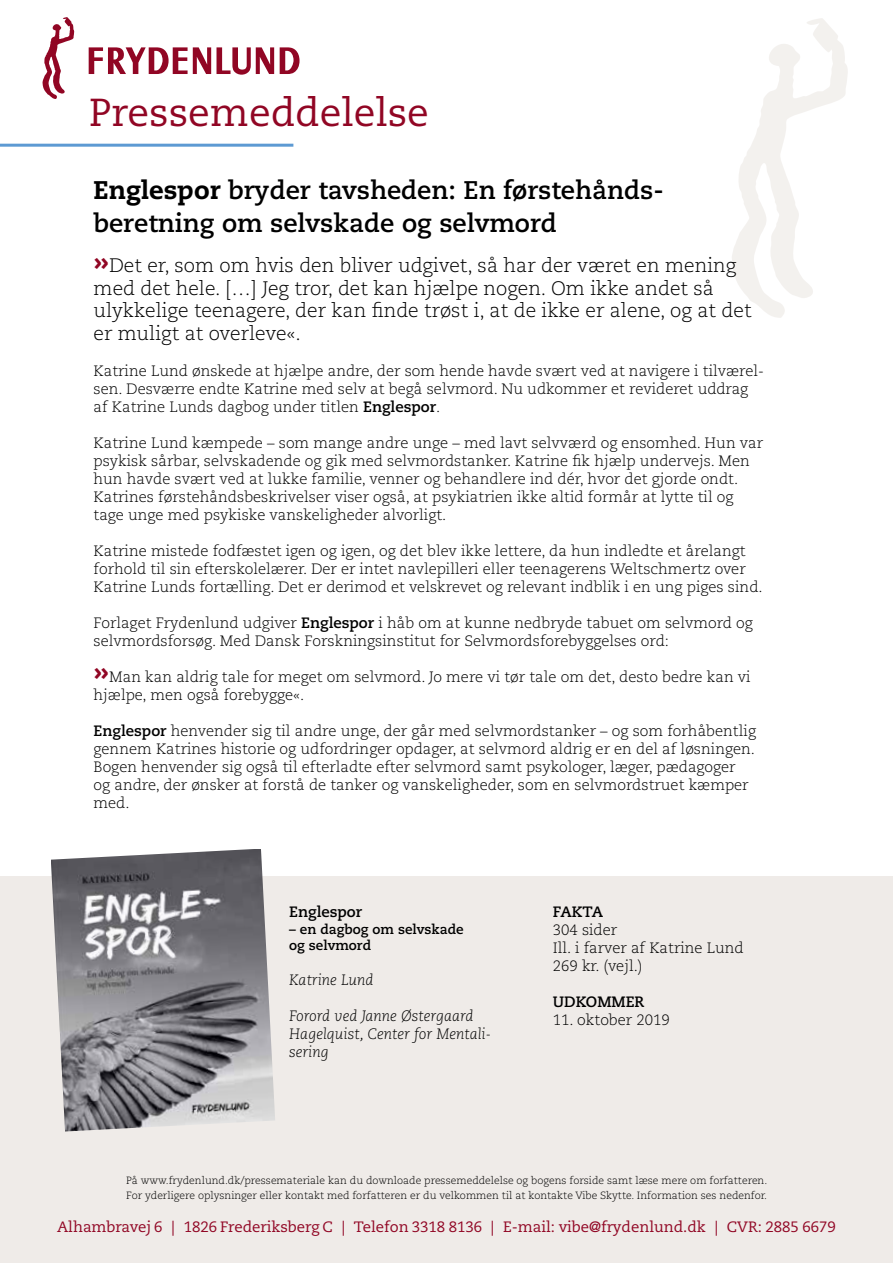
<style>
.page{position:relative;width:893px;height:1263px;background:#fff}
.page>*{position:absolute;margin:0;border:0;box-sizing:border-box;transform-origin:0 0}
.t1{font:39px "Caecilia";color:#910624}
.t2{font:700 25.5px/32.4px "Caecilia";color:#000}
.t3{font:300 19.5px/22.5px "Caecilia";color:#000}
.t4{font:300 15px/18px "Caecilia";color:#000}
.t5{font:300 15px/18px "Caecilia LT Std";color:#000}
.t6{font:15px "Caecilia";color:#910624}
.t7{font:italic 300 15px/18px "Caecilia LT Std";color:#000}
.t8{font:700 15px "Caecilia";color:#000}
.t9{font:700 13.5px/16.5px "Caecilia";color:#000}
.t10{font:300 10.5px/15px "Caecilia LT Std";color:#000}
.s1{font-family:"Caecilia Heavy Os F";font-weight:400}
.s2{font-weight:700;font-size:30px;color:#910624}
.s3{font-weight:700}
.s4{font-family:"Caecilia";font-weight:700;font-size:30px;color:#910624}
</style>
<div class="page">
<svg style="left:732px;top:18px;width:116px;height:300px"></svg>
<hr style="left:0;top:144px;width:293px;height:3px;background:#5d9ad3">
<div style="left:0;top:876px;width:893px;height:387px;background:#efebe8"></div>
<svg style="left:43px;top:17px;width:32px;height:82px"></svg>
<svg style="left:89px;top:47px;width:122px;height:27px"></svg>
<svg style="left:217px;top:47px;width:57px;height:28px"></svg>
<svg style="left:280px;top:47px;width:20px;height:27px"></svg>
<img style="left:51px;top:849px;width:224px;height:282px">
<h1 class="t1" style="left:89px;top:90px;width:341px">Pressemeddelelse</h1>
<h2 class="t2" style="left:94px;top:174px;width:572px"><span class="s1">Englespor</span> bryder tavsheden: En førstehånds&shy;beretning om selvskade og selvmord</h2>
<h3 class="t3" style="left:94px;top:255px;width:659px"><span class="s2">»</span>Det er, som om hvis den bliver udgivet, så har der været en mening med det hele. […] Jeg tror, det kan hjælpe nogen. Om ikke andet så ulykkelige teenagere, der kan finde trøst i, at de ikke er alene, og at det er muligt at overleve«.</h3>
<p class="t4" style="left:94px;top:362px;width:672px">Katrine Lund ønskede at hjælpe andre, der som hende havde svært ved at navigere i tilværel&shy;sen. Desværre endte Katrine med selv at begå selvmord. Nu udkommer et revideret uddrag af Katrine Lunds dagbog under titlen <span class="s3">Englespor</span>.</p>
<p class="t4" style="left:94px;top:434px;width:671px">Katrine Lund kæmpede – som mange andre unge – med lavt selvværd og ensomhed. Hun var psykisk sårbar, selvskadende og gik med selvmordstanker. Katrine fik hjælp undervejs. Men hun havde svært ved at lukke familie, venner og behandlere ind dér, hvor det gjorde ondt.<br>Katrines førstehåndsbeskrivelser viser også, at psykiatrien ikke altid formår at lytte til og tage unge med psykiske vanskeligheder alvorligt.</p>
<p class="t4" style="left:94px;top:542px;width:671px">Katrine mistede fodfæstet igen og igen, og det blev ikke lettere, da hun indledte et årelangt forhold til sin efterskolelærer. Der er intet navlepilleri eller teenagerens Weltschmertz over<br>Katrine Lunds fortælling. Det er derimod et velskrevet og relevant indblik i en ung piges sind.</p>
<p class="t4" style="left:94px;top:614px;width:661px">Forlaget Frydenlund udgiver <span class="s3">Englespor</span> i håb om at kunne nedbryde tabuet om selvmord og selvmordsforsøg. Med Dansk Forskningsinstitut for Selvmordsforebyggelses ord:</p>
<p class="t5" style="left:94px;top:668px;width:659px"><span class="s4">»</span>Man kan aldrig tale for meget om selvmord. Jo mere vi tør tale om det, desto bedre kan vi hjælpe, men også forebygge«.</p>
<p class="t5" style="left:94px;top:722px;width:664px"><span class="s3">Englespor</span> henvender sig til andre unge, der går med selvmordstanker – og som forhåbentlig gennem Katrines historie og udfordringer opdager, at selvmord aldrig er en del af løsningen.<br>Bogen henvender sig også til efterladte efter selvmord samt psykologer, læger, pædagoger<br>og andre, der ønsker at forstå de tanker og vanskeligheder, som en selvmordstruet kæmper med.</p>
<p class="t8" style="left:289px;top:903px;width:75px">Englespor</p>
<p class="t9" style="left:289px;top:921px;width:176px">– en dagbog om selvskade og selvmord</p>
<p class="t7" style="left:289px;top:971px;width:86px">Katrine Lund</p>
<p class="t7" style="left:289px;top:1007px;width:203px">Forord ved Janne Østergaard<br>Hagelquist, Center for Mentali&shy;sering</p>
<p class="t8" style="left:553px;top:903px;width:52px">FAKTA</p>
<p class="t4" style="left:553px;top:921px;width:192px">304 sider<br>Ill. i farver af Katrine Lund<br>269 kr. (vejl.)</p>
<p class="t8" style="left:553px;top:993px;width:93px">UDKOMMER</p>
<p class="t4" style="left:553px;top:1011px;width:118px">11. oktober 2019</p>
<p class="t10" style="left:126px;top:1173px;width:643px">På www.frydenlund.dk/pressemateriale kan du downloade pressemeddelelse og bogens forside samt læse mere om forfatteren.<br>For yderligere oplysninger eller kontakt med forfatteren er du velkommen til at kontakte Vibe Skytte. Information ses nedenfor.</p>
<p class="t6" style="left:57px;top:1218px;width:780px">Alhambravej 6 | 1826 Frederiksberg C | Telefon 3318 8136 | E-mail: vibe@frydenlund.dk | CVR: 2885 6679</p>
</div>
